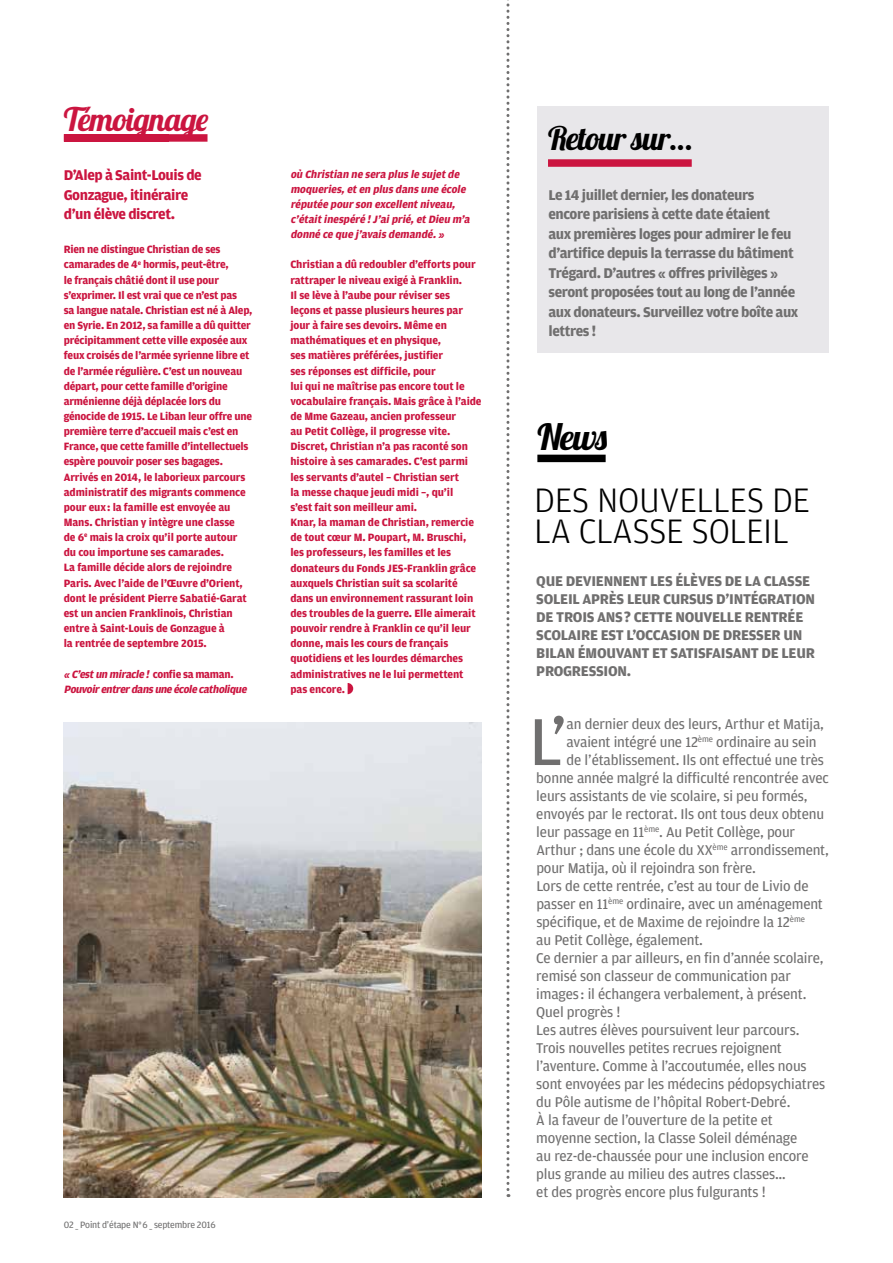
<style>
.page{position:relative;width:893px;height:1263px;background:#fff}
.page>*{position:absolute;margin:0;border:0;box-sizing:border-box;transform-origin:0 0}
.t1{font:70.35px "Amplitude";color:#706f6f}
.t2{font:300 36px/31.5px "Amplitude";letter-spacing:-.01em;color:#000}
.t3{font:36px "Lobster 1.4";color:#000}
.t4{font:32.4px "Lobster 1.4";letter-spacing:-.03em;color:#000}
.t5{font:32.4px "Lobster 1.4";letter-spacing:-.03em;color:#cb1540}
.t6{font:15px "Amplitude";letter-spacing:-.01em;color:#706f6f}
.t7{font:700 15px/19.5px "Amplitude";letter-spacing:-.03em;color:#706f6f}
.t8{font:700 15px/19.5px "Amplitude";letter-spacing:-.03em;color:#cb1540}
.t9{font:700 11.25px/15.1px "Amplitude";letter-spacing:-.01em;color:#cb1540}
.t10{font:italic 700 11.25px/15.1px "Amplitude";color:#cb1540}
.t11{font:9.75px "Amplitude";letter-spacing:-.02em;color:#706f6f}
.s1{font-style:normal}
</style>
<div class="page">
<img style="left:64px;top:722px;width:418px;height:475px">
<div style="left:64px;top:134px;width:143px;height:8px;background:#cb1540"></div>
<svg style="left:506px;top:0;width:3px;height:1197px"></svg>
<svg style="left:348px;top:683px;width:5px;height:11px"></svg>
<div style="left:537px;top:106px;width:292px;height:247px;background:#e8e7ea"></div>
<div style="left:548px;top:159px;width:144px;height:8px;background:#cb1540"></div>
<div style="left:537px;top:455px;width:69px;height:7px;background:#000"></div>
<h3 class="t5" style="left:64px;top:99px;width:146px">Témoignage</h3>
<h3 class="t8" style="left:64px;top:166px;width:139px">D’Alep à Saint-Louis de<br>Gonzague, itinéraire d’un élève discret.</h3>
<p class="t9" style="left:64px;top:242px;width:190px">Rien ne distingue Christian de ses camarades de 4<sup>e</sup> hormis, peut-être,<br>le français châtié dont il use pour s’exprimer. Il est vrai que ce n’est pas<br>sa langue natale. Christian est né à Alep, en Syrie. En 2012, sa famille a dû quitter précipitamment cette ville exposée aux feux croisés de l’armée syrienne libre et de l’armée régulière. C’est un nouveau départ, pour cette famille d’origine arménienne déjà déplacée lors du génocide de 1915. Le Liban leur offre une première terre d’accueil mais c’est en France, que cette famille d’intellectuels espère pouvoir poser ses bagages.<br>Arrivés en 2014, le laborieux parcours administratif des migrants commence pour eux: la famille est envoyée au Mans. Christian y intègre une classe<br>de 6<sup>e</sup> mais la croix qu’il porte autour du cou importune ses camarades.<br>La famille décide alors de rejoindre Paris. Avec l’aide de l’Œuvre d’Orient, dont le président Pierre Sabatié-Garat est un ancien Franklinois, Christian entre à Saint-Louis de Gonzague à<br>la rentrée de septembre 2015.</p>
<p class="t10" style="left:64px;top:666px;width:187px">« C’estun miracle ! <span class="s1">co n fi e s a m a m a n .<br></span>Pouvoirentrerdansune école catholique</p>
<p class="t10" style="left:290px;top:166px;width:183px">où Christian ne sera plus le sujetde moqueries,eten plus dans une école réputée pour son excellentniveau, c’étaitinespéré !J’aiprié,etDieu m’a donné ce que j ’avais demandé.»</p>
<p class="t9" style="left:290px;top:257px;width:193px">Christian a dû redoubler d’efforts pour rattraper le niveau exigé à Franklin.<br>Il se lève à l’aube pour réviser ses leçons et passe plusieurs heures par jour à faire ses devoirs. Même en mathématiques et en physique,<br>ses matières préférées, justifier<br>ses réponses est difficile, pour<br>lui qui ne maîtrise pas encore tout le vocabulaire français. Mais grâce à l’aide de Mme Gazeau, ancien professeur<br>au Petit Collège, il progresse vite.<br>Discret, Christian n’a pas raconté son histoire à ses camarades. C’est parmi les servants d’autel – Christian sert<br>la messe chaque jeudi midi –, qu’il<br>s’est fait son meilleur ami.<br>Knar, la maman de Christian, remercie de tout cœur M. Poupart, M. Bruschi, les professeurs, les familles et les donateurs du Fonds JES-Franklin grâce auxquels Christian suit sa scolarité dans un environnement rassurant loin des troubles de la guerre. Elle aimerait pouvoir rendre à Franklin ce qu’il leur donne, mais les cours de français quotidiens et les lourdes démarches administratives ne le lui permettent pas encore.</p>
<p class="t11" style="left:64px;top:1219px;width:153px">02 _ Point d’étape N°6 _ septembre 2016</p>
<h3 class="t4" style="left:548px;top:118px;width:146px">Retour sur…</h3>
<p class="t7" style="left:548px;top:185px;width:251px">Le 14 juillet dernier, les donateurs encore parisiens à cette date étaient<br>aux premières loges pour admirer le feu d’artifice depuis la terrasse du bâtiment Trégard. D’autres « offres privilèges » seront proposées tout au long de l’année aux donateurs. Surveillez votre boîte aux lettres !</p>
<h2 class="t3" style="left:537px;top:414px;width:71px">News</h2>
<h2 class="t2" style="left:534px;top:484px;width:277px">DES NOUVELLES DE<br>LA CLASSE SOLEIL</h2>
<h3 class="t7" style="left:536px;top:572px;width:280px;line-height:18px">QUE DEVIENNENT LES ÉLÈVES DE LA CLASSE SOLEIL APRÈS LEUR CURSUS D’INTÉGRATION DE TROIS ANS? CETTE NOUVELLE RENTRÉE SCOLAIRE EST L’OCCASION DE DRESSER UN BILAN ÉMOUVANT ET SATISFAISANT DE LEUR PROGRESSION.</h3>
<h1 class="t1" style="left:529px;top:702px;width:40px">L’</h1>
<h3 class="t6" style="left:567px;top:716px;width:259px">an dernier deux des leurs, Arthur et Matija,</h3>
<h3 class="t6" style="left:567px;top:734px;width:252px">avaient intégré une 12<sup>ème</sup> ordinaire au sein</h3>
<h3 class="t6" style="left:567px;top:752px;width:259px">de l’établissement. Ils ont effectué une très</h3>
<h3 class="t6" style="left:536px;top:770px;width:294px">bonne année malgré la difficulté rencontrée avec</h3>
<h3 class="t6" style="left:536px;top:788px;width:273px">leurs assistants de vie scolaire, si peu formés,</h3>
<h3 class="t6" style="left:536px;top:806px;width:289px">envoyés par le rectorat. Ils ont tous deux obtenu</h3>
<h3 class="t6" style="left:536px;top:824px;width:260px">leur passage en 11<sup>ème</sup>. Au Petit Collège, pour</h3>
<h3 class="t6" style="left:536px;top:842px;width:294px">Arthur ; dans une école du XX<sup>ème</sup> arrondissement,</h3>
<h3 class="t6" style="left:536px;top:860px;width:221px">pour Matija, où il rejoindra son frère.</h3>
<h3 class="t6" style="left:536px;top:878px;width:274px">Lors de cette rentrée, c’est au tour de Livio de</h3>
<h3 class="t6" style="left:536px;top:896px;width:288px">passer en 11<sup>ème</sup> ordinaire, avec un aménagement</h3>
<h3 class="t6" style="left:536px;top:914px;width:270px">spécifique, et de Maxime de rejoindre la 12<sup>ème</sup></h3>
<h3 class="t6" style="left:536px;top:932px;width:168px">au Petit Collège, également.</h3>
<h3 class="t6" style="left:536px;top:950px;width:289px">Ce dernier a par ailleurs, en fin d’année scolaire,</h3>
<h3 class="t6" style="left:536px;top:968px;width:256px">remisé son classeur de communication par</h3>
<h3 class="t6" style="left:536px;top:986px;width:272px">images : il échangera verbalement, à présent.</h3>
<h3 class="t6" style="left:536px;top:1004px;width:85px">Quel progrès !</h3>
<h3 class="t6" style="left:536px;top:1022px;width:265px">Les autres élèves poursuivent leur parcours.</h3>
<h3 class="t6" style="left:536px;top:1040px;width:247px">Trois nouvelles petites recrues rejoignent</h3>
<h3 class="t6" style="left:536px;top:1058px;width:272px">l’aventure. Comme à l’accoutumée, elles nous</h3>
<h3 class="t6" style="left:536px;top:1076px;width:290px">sont envoyées par les médecins pédopsychiatres</h3>
<h3 class="t6" style="left:536px;top:1094px;width:256px">du Pôle autisme de l’hôpital Robert-Debré.</h3>
<h3 class="t6" style="left:536px;top:1112px;width:238px">À la faveur de l’ouverture de la petite et</h3>
<h3 class="t6" style="left:536px;top:1130px;width:263px">moyenne section, la Classe Soleil déménage</h3>
<h3 class="t6" style="left:536px;top:1148px;width:274px">au rez-de-chaussée pour une inclusion encore</h3>
<h3 class="t6" style="left:536px;top:1166px;width:251px">plus grande au milieu des autres classes…</h3>
<h3 class="t6" style="left:536px;top:1184px;width:231px">et des progrès encore plus fulgurants !</h3>
</div>
